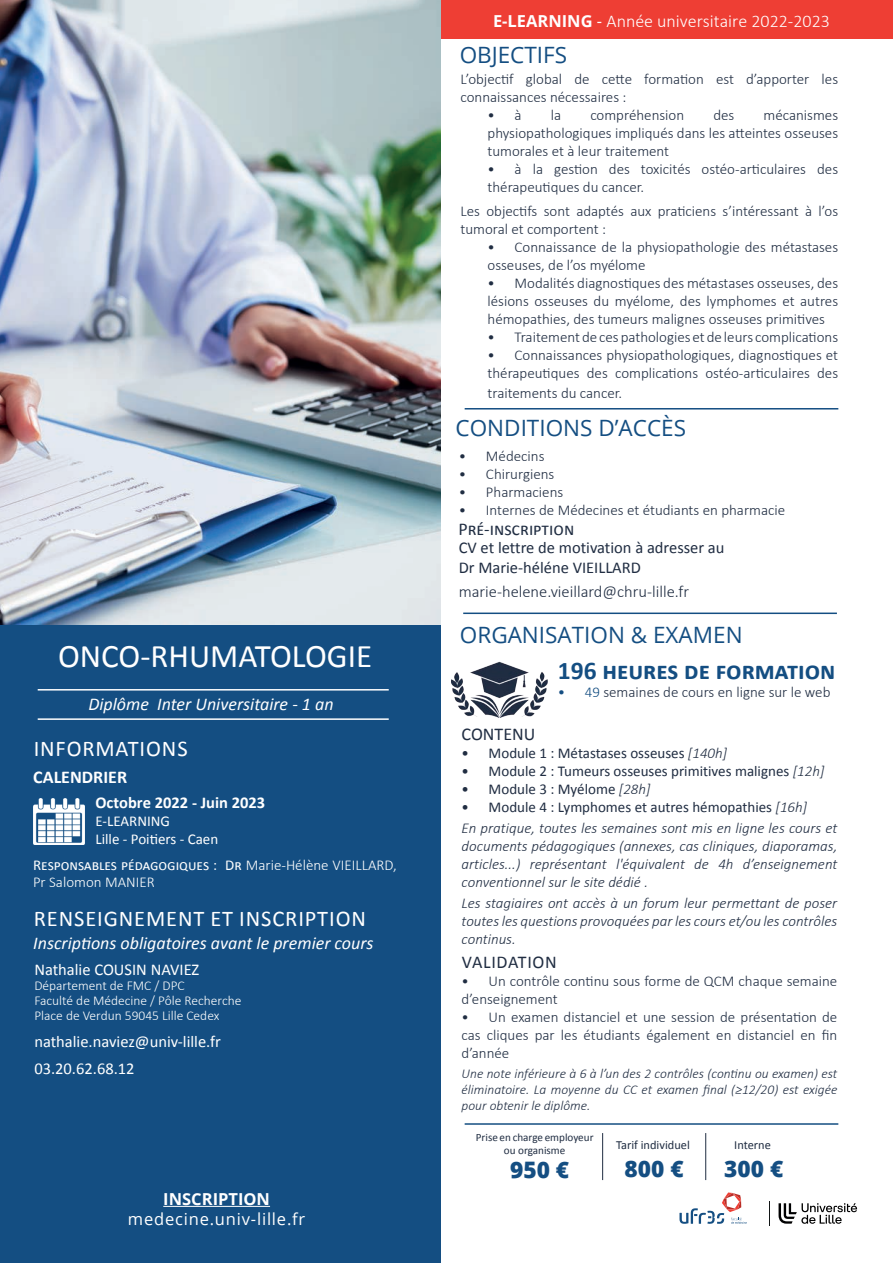
<style>
.page{position:relative;width:893px;height:1263px;background:#fff}
.page>*{position:absolute;margin:0;border:0;box-sizing:border-box;transform-origin:0 0}
.t1{font:33px "Calibri";color:#fff}
.t2{font:700 25.5px "Calibri";color:#144e82}
.t3{font:800 22.65px "Open Sans";color:#144e82}
.t4{font:22.5px "Open Sans";color:#144e82}
.t5{font:22.5px "Calibri";letter-spacing:.04em;color:#fff}
.t6{font:italic 18px "Calibri";letter-spacing:-.01em;color:#fff}
.t7{font:300 18px "Calibri";color:#fff}
.t8{font:18px "Calibri";color:#202d42}
.t9{font:700 18px "Calibri";color:#fff}
.t10{font:18px "Calibri";letter-spacing:.04em;color:#202d42}
.t11{font:16.5px/27px "Calibri";color:#fff}
.t12{font:16.5px/19.8px "Calibri";color:#202d42}
.t13{font:300 16.5px "Calibri";color:#202d42}
.t14{font:16.5px "Open Sans";letter-spacing:.05em;color:#fff}
.t15{font:700 16.5px "Calibri";color:#fff}
.t16{font:700 16.5px "Open Sans";color:#fff}
.t17{font:300 15px/18px "Calibri";color:#202d42}
.t18{font:italic 300 15px/18px "Calibri";color:#202d42;text-align:justify}
.t19{font:15px "Calibri";color:#202d42}
.t20{font:300 15px/16.5px "Calibri";color:#fff}
.t21{font:15px/18px "Calibri";color:#fff}
.t22{font:italic 300 13.5px/16.2px "Calibri";color:#202d42;text-align:justify}
.t23{font:300 13.5px/15px "Calibri";color:#fff}
.t24{font:12.3px "Calibri";color:#202d42}
.t25{font:11.1px/12.3px "Calibri";color:#202d42;text-align:center}
.s1{font-weight:400}
.s2{font-family:"Open Sans";font-weight:700;font-size:16.5px}
.s3{font-family:"Open Sans";font-weight:400;font-size:16.5px}
.s4{color:#144e82}
.s5{font-weight:300;font-style:italic}
.s6{font-weight:400;font-style:normal}
</style>
<div class="page">
<div style="left:439px;top:0;width:454px;height:39px;background:#ee3e34"></div>
<div style="left:0;top:624px;width:440px;height:639px;background:#144e82"></div>
<hr style="left:892px;top:624px;width:1px;height:639px;background:#144e82">
<hr style="left:163px;top:1206px;width:107px;height:1px;background:#fff">
<svg style="left:778px;top:1203px;width:79px;height:21px"></svg>
<svg style="left:769px;top:1201px;width:1px;height:25px"></svg>
<svg style="left:679px;top:1192px;width:68px;height:32px"></svg>
<img style="left:0;top:0;width:441px;height:624px">
<hr style="left:38px;top:718px;width:351px;height:2px;background:#fff">
<hr style="left:38px;top:689px;width:351px;height:1px;background:#fff">
<img style="left:33px;top:799px;width:51px;height:46px">
<hr style="left:465px;top:408px;width:373px;height:1px;background:#144e82">
<hr style="left:463px;top:612px;width:374px;height:2px;background:#144e82">
<hr style="left:465px;top:1123px;width:373px;height:2px;background:#144e82">
<hr style="left:602px;top:1133px;width:1px;height:47px;background:#202d42">
<hr style="left:705px;top:1133px;width:1px;height:47px;background:#202d42">
<img style="left:451px;top:661px;width:96px;height:56px">
<h1 class="t1" style="left:58px;top:634px;width:316px">ONCO-RHUMATOLOGIE</h1>
<p class="t6" style="left:88px;top:691px;width:247px">Diplôme Inter Universitaire - 1 an</p>
<h3 class="t5" style="left:34px;top:733px;width:155px">INFORMATIONS</h3>
<p class="t9" style="left:33px;top:764px;width:95px">CALENDRIER</p>
<p class="t15" style="left:95px;top:791px;width:171px">Octobre 2022 - Juin 2023</p>
<p class="t21" style="left:95px;top:812px;width:124px">E-LEARNING<br>Lille - Poitiers - Caen</p>
<p class="t20" style="left:33px;top:857px;width:365px"><span class="s1">Responsables pédagogiques : Dr</span> Marie-Hélène VIEILLARD,<br>Pr Salomon MANIER</p>
<h3 class="t5" style="left:34px;top:902px;width:334px">RENSEIGNEMENT ET INSCRIPTION</h3>
<p class="t6" style="left:33px;top:930px;width:342px">Inscriptions obligatoires avant le premier cours</p>
<p class="t11" style="left:34px;top:956px;width:166px">Nathalie COUSIN NAVIEZ</p>
<p class="t23" style="left:34px;top:978px;width:209px">Département de FMC / DPC<br>Faculté de Médecine / Pôle Recherche<br>Place de Verdun 59045 Lille Cedex</p>
<p class="t11" style="left:34px;top:1028px;width:188px">nathalie.naviez@univ-lille.fr<br>03.20.62.68.12</p>
<p class="t16" style="left:163px;top:1187px;width:108px">INSCRIPTION</p>
<p class="t14" style="left:128px;top:1207px;width:179px">medecine.univ-lille.fr</p>
<p class="t7" style="left:493px;top:10px;width:338px"><span class="s2">E-LEARNING</span> <span class="s3">-</span> Année universitaire 2022-2023</p>
<h3 class="t4" style="left:460px;top:39px;width:109px">OBJECTIFS</h3>
<p class="t17" style="left:461px;top:70px;width:379px">L’objectif global de cette formation est d’apporter les connaissances nécessaires :</p>
<p class="t17" style="left:488px;top:106px;width:36px">• à</p>
<p class="t17" style="left:551px;top:106px;width:12px">la</p>
<p class="t17" style="left:590px;top:106px;width:95px">compréhension</p>
<p class="t17" style="left:713px;top:106px;width:23px">des</p>
<p class="t17" style="left:488px;top:106px;width:352px;text-align:justify;text-indent:276px">mécanismes physiopathologiques impliqués dans les atteintes osseuses tumorales et à leur traitement</p>
<p class="t17" style="left:488px;top:160px;width:352px">• à la gestion des toxicités ostéo-articulaires des thérapeutiques du cancer.</p>
<p class="t17" style="left:461px;top:202px;width:379px">Les objectifs sont adaptés aux praticiens s’intéressant à l’os tumoral et comportent :</p>
<p class="t17" style="left:488px;top:238px;width:352px">• Connaissance de la physiopathologie des métastases osseuses, de l’os myélome</p>
<p class="t17" style="left:488px;top:274px;width:352px;text-align:justify">• Modalités diagnostiques des métastases osseuses, des lésions osseuses du myélome, des lymphomes et autres hémopathies, des tumeurs malignes osseuses primitives</p>
<p class="t17" style="left:488px;top:328px;width:352px">• Traitement de ces pathologies et de leurs complications</p>
<p class="t17" style="left:488px;top:346px;width:352px">• Connaissances physiopathologiques, diagnostiques et thérapeutiques des complications ostéo-articulaires des</p>
<p class="t17" style="left:488px;top:383px;width:136px">traitements du cancer.</p>
<h3 class="t4" style="left:456px;top:412px;width:232px">CONDITIONS D’ACCÈS</h3>
<p class="t17" style="left:459px;top:447px;width:87px">• Médecins</p>
<p class="t17" style="left:459px;top:465px;width:97px">• Chirurgiens</p>
<p class="t17" style="left:459px;top:483px;width:106px">• Pharmaciens</p>
<p class="t17" style="left:459px;top:501px;width:328px">• Internes de Médecines et étudiants en pharmacie</p>
<p class="t8" style="left:458px;top:516px;width:117px">Pré-inscription</p>
<p class="t12" style="left:459px;top:537px;width:267px">CV et lettre de motivation à adresser au<br>Dr Marie-héléne VIEILLARD</p>
<p class="t13" style="left:459px;top:581px;width:232px">marie-helene.vieillard@chru-lille.fr</p>
<h3 class="t4" style="left:460px;top:620px;width:284px">ORGANISATION &amp; EXAMEN</h3>
<h2 class="t2" style="left:558px;top:652px;width:279px">196 heures de formation</h2>
<p class="t17" style="left:558px;top:682px;width:274px"><span class="s4">• 49</span> semaines de cours en ligne sur le web</p>
<p class="t8" style="left:462px;top:722px;width:75px">CONTENU</p>
<p class="t19" style="left:462px;top:743px;width:267px">• Module 1 : Métastases osseuses <span class="s5">[140h]</span></p>
<p class="t19" style="left:462px;top:761px;width:364px">• Module 2 : Tumeurs osseuses primitives malignes <span class="s5">[12h]</span></p>
<p class="t19" style="left:462px;top:779px;width:190px">• Module 3 : Myélome <span class="s5">[28h]</span></p>
<p class="t18" style="left:462px;top:796px;width:377px;line-height:21px"><span class="s6">• Module 4 : Lymphomes et autres hémopathies</span> [16h]<br>En pratique, toutes les semaines sont mis en ligne les cours et</p>
<p class="t18" style="left:462px;top:837px;width:377px">documents pédagogiques (annexes, cas cliniques, diaporamas, articles...) représentant l'équivalent de 4h d’enseignement conventionnel sur le site dédié .</p>
<p class="t18" style="left:462px;top:894px;width:377px">Les stagiaires ont accès à un forum leur permettant de poser toutes les questions provoquées par les cours et/ou les contrôles continus.</p>
<p class="t10" style="left:462px;top:950px;width:96px">VALIDATION</p>
<p class="t17" style="left:462px;top:972px;width:377px">• Un contrôle continu sous forme de QCM chaque semaine d’enseignement</p>
<p class="t17" style="left:462px;top:1008px;width:377px;text-align:justify">• Un examen distanciel et une session de présentation de cas cliques par les étudiants également en distanciel en fin d’année</p>
<p class="t22" style="left:462px;top:1065px;width:377px">Une note inférieure à 6 à l’un des 2 contrôles (continu ou examen) est éliminatoire. La moyenne du CC et examen final (≥12/20) est exigée pour obtenir le diplôme.</p>
<p class="t25" style="left:476px;top:1131px;width:119px">Prise en charge employeur ou organisme</p>
<h3 class="t3" style="left:510px;top:1152px;width:61px">950 €</h3>
<p class="t24" style="left:616px;top:1136px;width:75px">Tarif individuel</p>
<h3 class="t3" style="left:625px;top:1152px;width:61px">800 €</h3>
<p class="t24" style="left:734px;top:1136px;width:38px">Interne</p>
<h3 class="t3" style="left:724px;top:1152px;width:61px">300 €</h3>
</div>
